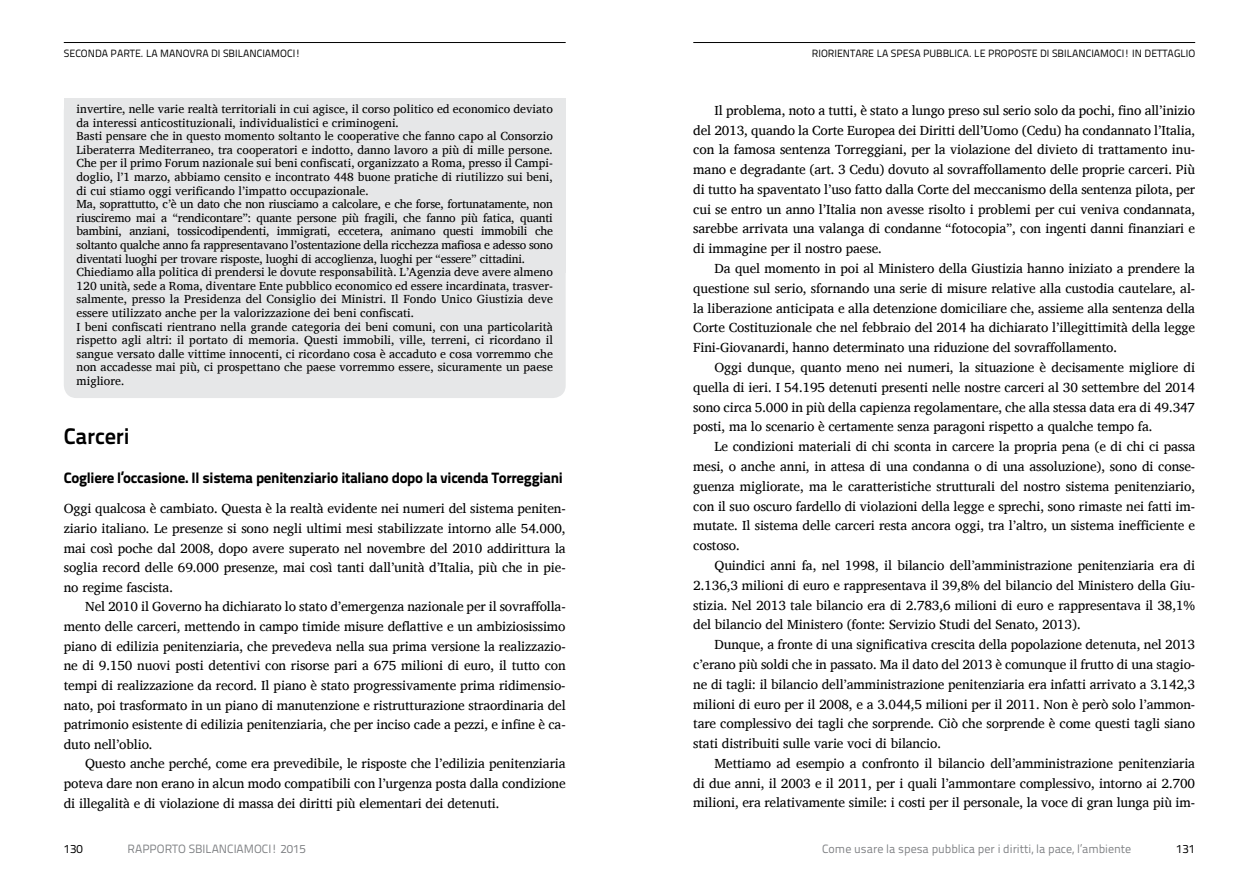
<style>
.page{position:relative;width:1259px;height:893px;background:#fff}
.page>*{position:absolute;margin:0;border:0;box-sizing:border-box;transform-origin:0 0}
.t1{font:22.5px "Titillium Text 22 L 800 wt";color:#000}
.t2{font:15px "Titillium Text 22 L 999 wt";letter-spacing:-.02em;color:#000}
.t3{font:13.5px/19.8px "Charis SIL";letter-spacing:-.01em;color:#000;text-align:justify}
.t4{font:12px/13.6px "Charis SIL";color:#000}
.t5{font:12px "Titillium Text 22 L 400 wt";color:#808285}
.t6{font:12px "Titillium Text 22 L 400 wt";color:#000}
.t7{font:10.5px "Titillium Text 22 L 400 wt";color:#000}
</style>
<div class="page">
<div style="left:64px;top:99px;width:502px;height:299px;background:#e6e7e8;border-radius:13px"></div>
<div style="left:64px;top:99px;width:502px;height:174px;background:#e6e7e8"></div>
<hr style="left:64px;top:42px;width:502px;height:1px;background:#000">
<hr style="left:693px;top:42px;width:502px;height:1px;background:#000">
<p class="t7" style="left:64px;top:46px;width:239px">SECONDA PARTE. LA MANOVRA DI SBI LANCIAMOCI !</p>
<p class="t7" style="left:812px;top:46px;width:385px">RIORI ENTARE LA SPESA PUBBLICA. LE PROPOSTE DI SBI LANCIAMOCI ! I N DETTAGLIO</p>
<p class="t4" style="left:77px;top:102px;width:478px">invertire, nelle varie realtà territoriali in cui agisce, il corso politico ed economico deviato da interessi anticostituzionali, individualistici e criminogeni.<br>Basti pensare che in questo momento soltanto le cooperative che fanno capo al Consorzio Liberaterra Mediterraneo, tra cooperatori e indotto, danno lavoro a più di mille persone.<br>Che per il primo Forum nazionale sui beni confiscati, organizzato a Roma, presso il Campi&shy;doglio, l’1 marzo, abbiamo censito e incontrato 448 buone pratiche di riutilizzo sui beni, di cui stiamo oggi verificando l’impatto occupazionale.<br>Ma, soprattutto, c’è un dato che non riusciamo a calcolare, e che forse, fortunatamente, non riusciremo mai a “rendicontare”: quante persone più fragili, che fanno più fatica, quanti bambini, anziani, tossicodipendenti, immigrati, eccetera, animano questi immobili che soltanto qualche anno fa rappresentavano l’ostentazione della ricchezza mafiosa e adesso sono diventati luoghi per trovare risposte, luoghi di accoglienza, luoghi per “essere” cittadini.<br>Chiediamo alla politica di prendersi le dovute responsabilità. L’Agenzia deve avere almeno 120 unità, sede a Roma, diventare Ente pubblico economico ed essere incardinata, trasver&shy;salmente, presso la Presidenza del Consiglio dei Ministri. Il Fondo Unico Giustizia deve essere utilizzato anche per la valorizzazione dei beni confiscati.<br>I beni confiscati rientrano nella grande categoria dei beni comuni, con una particolarità rispetto agli altri: il portato di memoria. Questi immobili, ville, terreni, ci ricordano il sangue versato dalle vittime innocenti, ci ricordano cosa è accaduto e cosa vorremmo che non accadesse mai più, ci prospettano che paese vorremmo essere, sicuramente un paese migliore.</p>
<h1 class="t1" style="left:64px;top:419px;width:67px">Carceri</h1>
<p class="t2" style="left:64px;top:466px;width:500px">Cogliere l’occasione. Il sistema penitenziario italiano dopo la vicenda Torreggiani</p>
<p class="t3" style="left:64px;top:499px;width:503px">Oggi qualcosa è cambiato. Questa è la realtà evidente nei numeri del sistema peniten&shy;ziario italiano. Le presenze si sono negli ultimi mesi stabilizzate intorno alle 54.000, mai così poche dal 2008, dopo avere superato nel novembre del 2010 addirittura la soglia record delle 69.000 presenze, mai così tanti dall’unità d’Italia, più che in pie&shy;no regime fascista.</p>
<p class="t3" style="left:64px;top:597px;width:503px;text-indent:21px">Nel 2010 il Governo ha dichiarato lo stato d’emergenza nazionale per il sovraffolla&shy;mento delle carceri, mettendo in campo timide misure deflattive e un ambiziosissimo piano di edilizia penitenziaria, che prevedeva nella sua prima versione la realizzazio&shy;ne di 9.150 nuovi posti detentivi con risorse pari a 675 milioni di euro, il tutto con tempi di realizzazione da record. Il piano è stato progressivamente prima ridimensio&shy;nato, poi trasformato in un piano di manutenzione e ristrutturazione straordinaria del patrimonio esistente di edilizia penitenziaria, che per inciso cade a pezzi, e infine è ca&shy;duto nell’oblio.</p>
<p class="t3" style="left:64px;top:754px;width:503px;text-indent:21px">Questo anche perché, come era prevedibile, le risposte che l’edilizia penitenziaria poteva dare non erano in alcun modo compatibili con l’urgenza posta dalla condizione di illegalità e di violazione di massa dei diritti più elementari dei detenuti.</p>
<p class="t3" style="left:693px;top:100px;width:503px;text-indent:21px">Il problema, noto a tutti, è stato a lungo preso sul serio solo da pochi, fino all’inizio del 2013, quando la Corte Europea dei Diritti dell’Uomo (Cedu) ha condannato l’Italia, con la famosa sentenza Torreggiani, per la violazione del divieto di trattamento inu&shy;mano e degradante (art. 3 Cedu) dovuto al sovraffollamento delle proprie carceri. Più di tutto ha spaventato l’uso fatto dalla Corte del meccanismo della sentenza pilota, per cui se entro un anno l’Italia non avesse risolto i problemi per cui veniva condannata, sarebbe arrivata una valanga di condanne “fotocopia”, con ingenti danni finanziari e di immagine per il nostro paese.</p>
<p class="t3" style="left:693px;top:258px;width:503px;text-indent:21px">Da quel momento in poi al Ministero della Giustizia hanno iniziato a prendere la questione sul serio, sfornando una serie di misure relative alla custodia cautelare, al&shy;la liberazione anticipata e alla detenzione domiciliare che, assieme alla sentenza della Corte Costituzionale che nel febbraio del 2014 ha dichiarato l’illegittimità della legge Fini-Giovanardi, hanno determinato una riduzione del sovraffollamento.</p>
<p class="t3" style="left:693px;top:357px;width:503px;text-indent:21px">Oggi dunque, quanto meno nei numeri, la situazione è decisamente migliore di quella di ieri. I 54.195 detenuti presenti nelle nostre carceri al 30 settembre del 2014 sono circa 5.000 in più della capienza regolamentare, che alla stessa data era di 49.347 posti, ma lo scenario è certamente senza paragoni rispetto a qualche tempo fa.</p>
<p class="t3" style="left:693px;top:437px;width:503px;text-indent:21px">Le condizioni materiali di chi sconta in carcere la propria pena (e di chi ci passa mesi, o anche anni, in attesa di una condanna o di una assoluzione), sono di conse&shy;guenza migliorate, ma le caratteristiche strutturali del nostro sistema penitenziario, con il suo oscuro fardello di violazioni della legge e sprechi, sono rimaste nei fatti im&shy;mutate. Il sistema delle carceri resta ancora oggi, tra l’altro, un sistema inefficiente e costoso.</p>
<p class="t3" style="left:693px;top:555px;width:503px;text-indent:21px">Quindici anni fa, nel 1998, il bilancio dell’amministrazione penitenziaria era di 2.136,3 milioni di euro e rappresentava il 39,8% del bilancio del Ministero della Giu&shy;stizia. Nel 2013 tale bilancio era di 2.783,6 milioni di euro e rappresentava il 38,1% del bilancio del Ministero (fonte: Servizio Studi del Senato, 2013).</p>
<p class="t3" style="left:693px;top:635px;width:503px;text-indent:21px">Dunque, a fronte di una significativa crescita della popolazione detenuta, nel 2013 c’erano più soldi che in passato. Ma il dato del 2013 è comunque il frutto di una stagio&shy;ne di tagli: il bilancio dell’amministrazione penitenziaria era infatti arrivato a 3.142,3 milioni di euro per il 2008, e a 3.044,5 milioni per il 2011. Non è però solo l’ammon&shy;tare complessivo dei tagli che sorprende. Ciò che sorprende è come questi tagli siano stati distribuiti sulle varie voci di bilancio.</p>
<p class="t3" style="left:693px;top:753px;width:503px;text-indent:21px">Mettiamo ad esempio a confronto il bilancio dell’amministrazione penitenziaria di due anni, il 2003 e il 2011, per i quali l’ammontare complessivo, intorno ai 2.700 milioni, era relativamente simile: i costi per il personale, la voce di gran lunga più im-</p>
<p class="t6" style="left:64px;top:839px;width:21px">130</p>
<p class="t5" style="left:128px;top:839px;width:9px">RAPPORTO</p>
<p class="t5" style="left:189px;top:839px;width:25px">SBILANC</p>
<p class="t5" style="left:234px;top:839px;width:12px">IAMOC</p>
<p class="t5" style="left:268px;top:839px;width:39px">I! 2015</p>
<p class="t5" style="left:822px;top:839px;width:311px">COME USARE LA SPESA PUBBLICA PER I DIRITTI, LA PACE, L’AMBIENTE</p>
<p class="t6" style="left:1176px;top:839px;width:21px">131</p>
</div>
